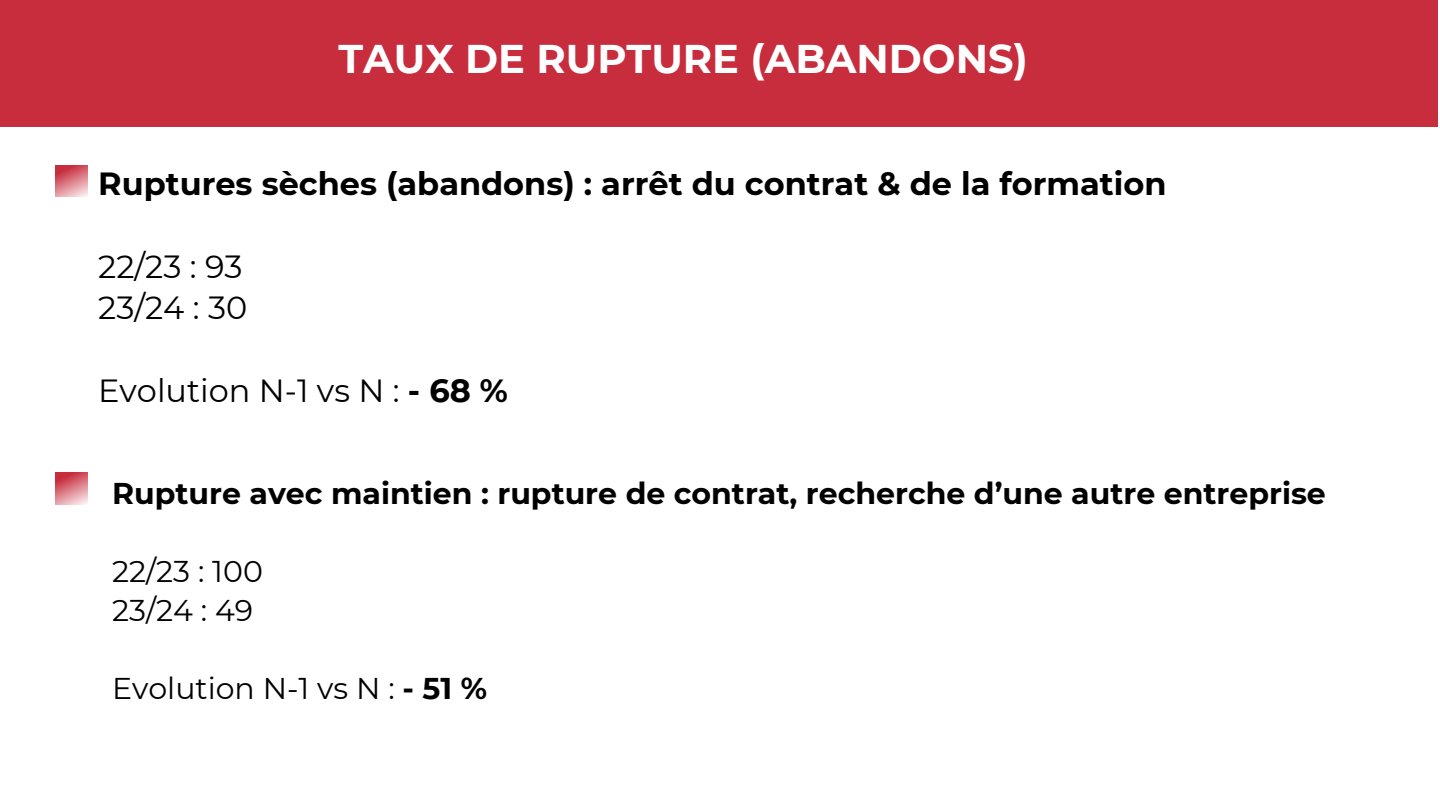
<style>
.page{position:relative;width:1440px;height:810px;background:#fff}
.page>*{position:absolute;margin:0;border:0;box-sizing:border-box;transform-origin:0 0}
.t1{font:700 40px "Montserrat";color:#fff}
.t2{font:700 32px "Montserrat";color:#000}
.t3{font:32px "Montserrat";color:#000}
.t4{font:700 30px "Montserrat";color:#000}
.t5{font:30px "Montserrat";color:#000}
.s1{font-weight:700}
</style>
<div class="page">
<svg style="left:56px;top:165px;width:31px;height:32px"></svg>
<svg style="left:56px;top:473px;width:31px;height:31px"></svg>
<div style="left:0;top:0;width:1438px;height:127px;background:#c72d3d"></div>
<p class="t1" style="left:339px;top:34px;width:691px">TAUX DE RUPTURE (ABANDONS)</p>
<p class="t2" style="left:98px;top:164px;width:1070px">Ruptures sèches (abandons) : arrêt du contrat &amp; de la formation</p>
<p class="t3" style="left:98px;top:247px;width:146px">22/23 : 93</p>
<p class="t3" style="left:98px;top:288px;width:151px">23/24 : 30</p>
<h2 class="t3" style="left:98px;top:371px;width:411px">Evolution N-1 vs N : <span class="s1">- 68 %</span></h2>
<p class="t4" style="left:112px;top:475px;width:1215px">Rupture avec maintien : rupture de contrat, recherche d’une autre entreprise</p>
<h1 class="t5" style="left:112px;top:553px;width:152px">22/23 : 100</h1>
<p class="t5" style="left:112px;top:592px;width:143px">23/24 : 49</p>
<h2 class="t5" style="left:112px;top:670px;width:376px">Evolution N-1 vs N : <span class="s1">- 51 %</span></h2>
</div>
